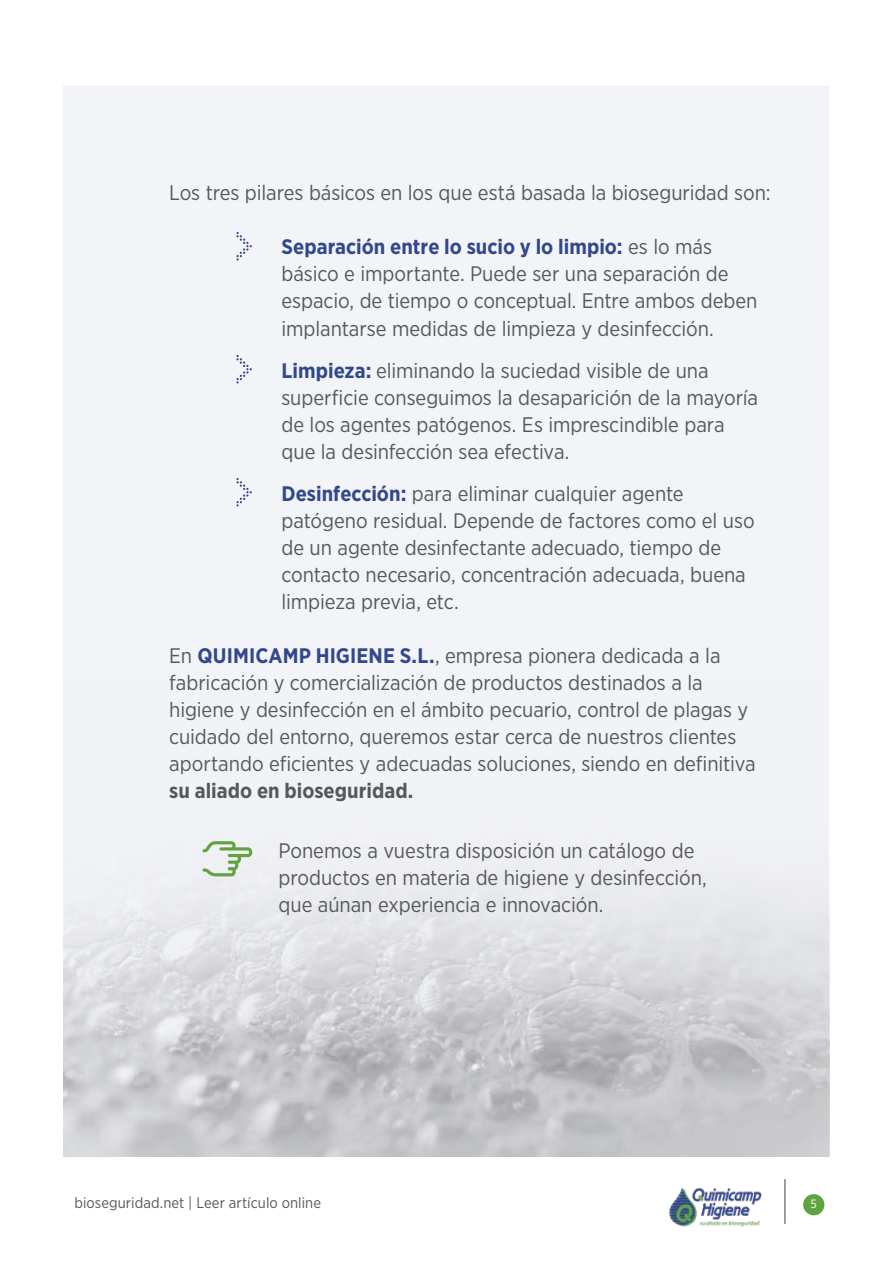
<style>
.page{position:relative;width:893px;height:1263px;background:#fff}
.page>*{position:absolute;margin:0;border:0;box-sizing:border-box;transform-origin:0 0}
.Online_txt{font:21px/27px "Gotham Narrow";letter-spacing:-.005em;color:#56585a}
.t1{font:15px "Gotham Narrow";letter-spacing:.005em;color:#56585a}
.t2{font:12px "Gotham Narrow";color:#fff}
.s1{font-weight:700;color:#32488b}
.s2{font-weight:700}
</style>
<div class="page">
<div style="left:803px;top:1194px;width:21px;height:21px;background:#60a442;border-radius:50%"></div>
<hr style="left:784px;top:1179px;width:2px;height:45px;background:#7e7e7e">
<div style="left:64px;top:85px;width:765px;height:1071px;background:#f3f4f7"></div>
<img style="left:669px;top:1187px;width:93px;height:40px">
<img style="left:64px;top:849px;width:765px;height:307px">
<svg style="left:236px;top:232px;width:16px;height:28px"></svg>
<svg style="left:236px;top:355px;width:16px;height:28px"></svg>
<svg style="left:236px;top:478px;width:16px;height:28px"></svg>
<svg style="left:203px;top:841px;width:49px;height:35px"></svg>
<p class="Online_txt" style="left:169px;top:179px;width:603px">Los tres pilares básicos en los que está basada la bioseguridad son:</p>
<p class="Online_txt" style="left:281px;top:233px;width:477px"><span class="s1">Separación entre lo sucio y lo limpio:</span> es lo más básico e importante. Puede ser una separación de espacio, de tiempo o conceptual. Entre ambos deben implantarse medidas de limpieza y desinfección.</p>
<p class="Online_txt" style="left:281px;top:356px;width:478px"><span class="s1">Limpieza:</span> eliminando la suciedad visible de una superficie conseguimos la desaparición de la mayoría de los agentes patógenos. Es imprescindible para que la desinfección sea efectiva.</p>
<p class="Online_txt" style="left:281px;top:479px;width:475px"><span class="s1">Desinfección:</span> para eliminar cualquier agente patógeno residual. Depende de factores como el uso de un agente desinfectante adecuado, tiempo de contacto necesario, concentración adecuada, buena limpieza previa, etc.</p>
<p class="Online_txt" style="left:169px;top:642px;width:588px">En <span class="s1">QUIMICAMP HIGIENE S.L.</span>, empresa pionera dedicada a la fabricación y comercialización de productos destinados a la higiene y desinfección en el ámbito pecuario, control de plagas y cuidado del entorno, queremos estar cerca de nuestros clientes aportando eficientes y adecuadas soluciones, siendo en definitiva <span class="s2">su aliado en bioseguridad.</span></p>
<p class="Online_txt" style="left:278px;top:837px;width:430px">Ponemos a vuestra disposición un catálogo de productos en materia de higiene y desinfección, que aúnan experiencia e innovación.</p>
<p class="t1" style="left:74px;top:1193px;width:248px">bioseguridad.net | Leer artículo online</p>
<p class="t2" style="left:811px;top:1197px;width:8px">5</p>
</div>
